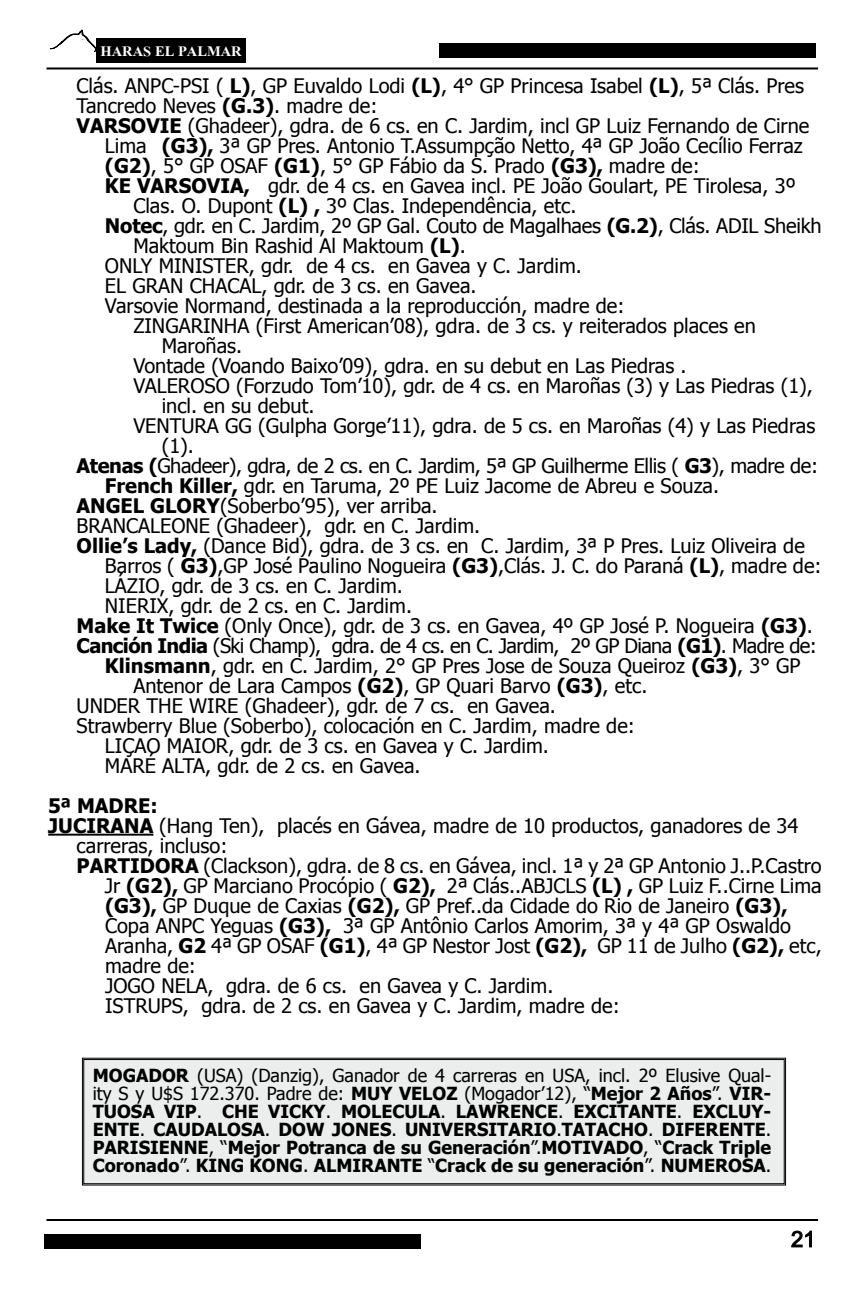
<style>
.page{position:relative;width:868px;height:1299px;background:#fff}
.page>*{position:absolute;margin:0;border:0;box-sizing:border-box;transform-origin:0 0}
.t1{font:700 22px "Angsana UPC";color:#fff}
.t2{font:22px "Arial";color:#000}
.t3{font:20px "Tahoma";color:#000}
.t4{font:20px "Tahoma";letter-spacing:-.02em;color:#000}
.t5{font:20px "Tahoma";letter-spacing:-.03em;color:#000}
.t6{font:700 20px "Tahoma";color:#000}
.t7{font:700 18px/18px "Tahoma";color:#000;text-align:justify}
.s1{font-weight:700}
.s2{font-weight:400}
</style>
<div class="page">
<div style="left:44px;top:1233px;width:376px;height:15px;background:#000"></div>
<div style="left:439px;top:44px;width:376px;height:14px;background:#000"></div>
<hr style="left:46px;top:1218px;width:772px;height:2px;background:#000">
<hr style="left:46px;top:67px;width:772px;height:2px;background:#000">
<svg style="left:791px;top:1230px;width:21px;height:17px"></svg>
<div style="left:82px;top:1057px;width:703px;height:128px;background:#eceded"></div>
<div style="left:83px;top:1058px;width:701px;height:126px;border:1px solid #000"></div>
<hr style="left:48px;top:833px;width:105px;height:2px;background:#000">
<div style="left:97px;top:38px;width:149px;height:24px;background:#000"></div>
<svg style="left:50px;top:29px;width:47px;height:24px"></svg>
<p class="t1" style="left:100px;top:34px;width:143px">HARAS EL PALMAR</p>
<p class="t3" style="left:77px;top:72px;width:729px">Clás. ANPC-PSI ( <span class="s1">L)</span>, GP Euvaldo Lodi <span class="s1">(L)</span>, 4° GP Princesa Isabel <span class="s1">(L)</span>, 5ª Clás. Pres</p>
<p class="t3" style="left:77px;top:92px;width:302px">Tancredo Neves <span class="s1">(G.3)</span>. madre de:</p>
<p class="t3" style="left:77px;top:112px;width:734px"><span class="s1">VARSOVIE</span> (Ghadeer), gdra. de 6 cs. en C. Jardim, incl GP Luiz Fernando de Cirne</p>
<p class="t3" style="left:105px;top:132px;width:699px">Lima <span class="s1">(G3),</span> 3ª GP Pres. Antonio T.Assumpção Netto, 4ª GP João Cecílio Ferraz</p>
<p class="t3" style="left:105px;top:152px;width:596px"><span class="s1">(G2)</span>, 5° GP OSAF <span class="s1">(G1)</span>, 5° GP Fábio da S. Prado <span class="s1">(G3),</span> madre de:</p>
<p class="t3" style="left:105px;top:172px;width:692px"><span class="s1">KE VARSOVIA,</span> gdr. de 4 cs. en Gavea incl. PE João Goulart, PE Tirolesa, 3º</p>
<p class="t3" style="left:133px;top:192px;width:444px">Clas. O. Dupont <span class="s1">(L) ,</span> 3º Clas. Independência, etc.</p>
<p class="t3" style="left:105px;top:212px;width:718px"><span class="s1">Notec</span>, gdr. en C. Jardim, 2º GP Gal. Couto de Magalhaes <span class="s1">(G.2)</span>, Clás. ADIL Sheikh</p>
<p class="t3" style="left:133px;top:232px;width:334px">Maktoum Bin Rashid Al Maktoum <span class="s1">(L)</span>.</p>
<p class="t3" style="left:105px;top:252px;width:478px">ONLY MINISTER, gdr. de 4 cs. en Gavea y C. Jardim.</p>
<p class="t3" style="left:105px;top:272px;width:373px">EL GRAN CHACAL, gdr. de 3 cs. en Gavea.</p>
<p class="t3" style="left:105px;top:292px;width:521px">Varsovie Normand, destinada a la reproducción, madre de:</p>
<p class="t3" style="left:133px;top:312px;width:624px">ZINGARINHA (First American’08), gdra. de 3 cs. y reiterados places en</p>
<p class="t3" style="left:162px;top:332px;width:82px">Maroñas.</p>
<p class="t3" style="left:133px;top:352px;width:554px">Vontade (Voando Baixo’09), gdra. en su debut en Las Piedras .</p>
<p class="t3" style="left:133px;top:372px;width:681px">VALEROSO (Forzudo Tom’10), gdr. de 4 cs. en Maroñas (3) y Las Piedras (1),</p>
<p class="t3" style="left:162px;top:392px;width:154px">incl. en su debut.</p>
<p class="t3" style="left:133px;top:412px;width:683px">VENTURA GG (Gulpha Gorge’11), gdra. de 5 cs. en Maroñas (4) y Las Piedras</p>
<p class="t3" style="left:162px;top:432px;width:34px">(1).</p>
<p class="t4" style="left:77px;top:452px;width:743px"><span class="s1">Atenas (</span>Ghadeer), gdra, de 2 cs. en C. Jardim, 5ª GP Guilherme Ellis ( <span class="s1">G3</span>), madre de:</p>
<p class="t3" style="left:105px;top:472px;width:615px"><span class="s1">French Killer,</span> gdr. en Taruma, 2º PE Luiz Jacome de Abreu e Souza.</p>
<p class="t3" style="left:77px;top:492px;width:362px"><span class="s1">ANGEL GLORY</span>(Soberbo’95), ver arriba.</p>
<p class="t3" style="left:77px;top:512px;width:405px">BRANCALEONE (Ghadeer), gdr. en C. Jardim.</p>
<p class="t3" style="left:77px;top:532px;width:729px"><span class="s1">Ollie’s Lady,</span> (Dance Bid), gdra. de 3 cs. en C. Jardim, 3ª P Pres. Luiz Oliveira de</p>
<p class="t3" style="left:105px;top:552px;width:718px">Barros ( <span class="s1">G3)</span>,GP José Paulino Nogueira <span class="s1">(G3)</span>,Clás. J. C. do Paraná <span class="s1">(L)</span>, madre de:</p>
<p class="t3" style="left:105px;top:572px;width:299px">LÁZIO, gdr. de 3 cs. en C. Jardim.</p>
<p class="t3" style="left:105px;top:592px;width:308px">NIERIX, gdr. de 2 cs. en C. Jardim.</p>
<p class="t3" style="left:77px;top:612px;width:737px"><span class="s1">Make It Twice</span> (Only Once), gdr. de 3 cs. en Gavea, 4º GP José P. Nogueira <span class="s1">(G3)</span>.</p>
<p class="t5" style="left:77px;top:632px;width:741px"><span class="s1">Canción India</span> (Ski Champ), gdra. de 4 cs. en C. Jardim, 2º GP Diana <span class="s1">(G1)</span>. Madre de:</p>
<p class="t3" style="left:105px;top:652px;width:697px"><span class="s1">Klinsmann</span>, gdr. en C. Jardim, 2° GP Pres Jose de Souza Queiroz <span class="s1">(G3)</span>, 3° GP</p>
<p class="t3" style="left:133px;top:672px;width:515px">Antenor de Lara Campos <span class="s1">(G2)</span>, GP Quari Barvo <span class="s1">(G3)</span>, etc.</p>
<p class="t3" style="left:77px;top:692px;width:481px">UNDER THE WIRE (Ghadeer), gdr. de 7 cs. en Gavea.</p>
<p class="t3" style="left:77px;top:712px;width:560px">Strawberry Blue (Soberbo), colocación en C. Jardim, madre de:</p>
<p class="t3" style="left:105px;top:732px;width:445px">LIÇAO MAIOR, gdr. de 3 cs. en Gavea y C. Jardim.</p>
<p class="t3" style="left:105px;top:752px;width:317px">MARÉ ALTA, gdr. de 2 cs. en Gavea.</p>
<p class="t6" style="left:48px;top:791px;width:111px">5ª MADRE:</p>
<p class="t3" style="left:48px;top:812px;width:751px"><span class="s1">JUCIRANA</span> (Hang Ten), placés en Gávea, madre de 10 productos, ganadores de 34</p>
<p class="t3" style="left:77px;top:832px;width:152px">carreras, incluso:</p>
<p class="t3" style="left:77px;top:852px;width:746px"><span class="s1">PARTIDORA</span> (Clackson), gdra. de 8 cs. en Gávea, incl. 1ª y 2ª GP Antonio J..P.Castro</p>
<p class="t3" style="left:105px;top:872px;width:718px">Jr <span class="s1">(G2),</span> GP Marciano Procópio ( <span class="s1">G2),</span> 2ª Clás..ABJCLS <span class="s1">(L) ,</span> GP Luiz F..Cirne Lima</p>
<p class="t3" style="left:105px;top:892px;width:684px"><span class="s1">(G3),</span> GP Duque de Caxias <span class="s1">(G2),</span> GP Pref..da Cidade do Rio de Janeiro <span class="s1">(G3),</span></p>
<p class="t3" style="left:105px;top:912px;width:687px">Copa ANPC Yeguas <span class="s1">(G3),</span> 3ª GP Antônio Carlos Amorim, 3ª y 4ª GP Oswaldo</p>
<p class="t3" style="left:105px;top:932px;width:718px">Aranha, <span class="s1">G2</span> 4ª GP OSAF <span class="s1">(G1)</span>, 4ª GP Nestor Jost <span class="s1">(G2),</span> GP 11 de Julho <span class="s1">(G2),</span> etc,</p>
<p class="t3" style="left:105px;top:952px;width:92px">madre de:</p>
<p class="t3" style="left:105px;top:972px;width:450px">JOGO NELA, gdra. de 6 cs. en Gavea y C. Jardim.</p>
<p class="t3" style="left:105px;top:992px;width:516px">ISTRUPS, gdra. de 2 cs. en Gavea y C. Jardim, madre de:</p>
<p class="t7" style="left:93px;top:1065px;width:680px">MOGADOR <span class="s2">(USA) (Danzig), Ganador de 4 carreras en USA, incl. 2º Elusive Qual&shy;ity S y U$S 172.370. Padre de:</span> MUY VELOZ <span class="s2">(Mogador’12), “</span>Mejor 2 Años<span class="s2">”.</span> VIR-TUOSA VIP<span class="s2">.</span> CHE VICKY<span class="s2">.</span> MOLECULA<span class="s2">.</span> LAWRENCE<span class="s2">.</span> EXCITANTE<span class="s2">.</span> EXCLUY-ENTE<span class="s2">.</span> CAUDALOSA<span class="s2">.</span> DOW JONES<span class="s2">.</span> UNIVERSITARIO<span class="s2">.</span>TATACHO<span class="s2">.</span> DIFERENTE<span class="s2">.<br></span>PARISIENNE<span class="s2">, “</span>Mejor Potranca de su Generación<span class="s2">”.</span>MOTIVADO<span class="s2">, “</span>Crack Triple Coronado<span class="s2">”.</span> KING KONG<span class="s2">.</span> ALMIRANTE <span class="s2">“</span>Crack de su generación<span class="s2">”.</span> NUMEROSA<span class="s2">.</span></p>
<p class="t2" style="left:791px;top:1224px;width:26px">21</p>
</div>
